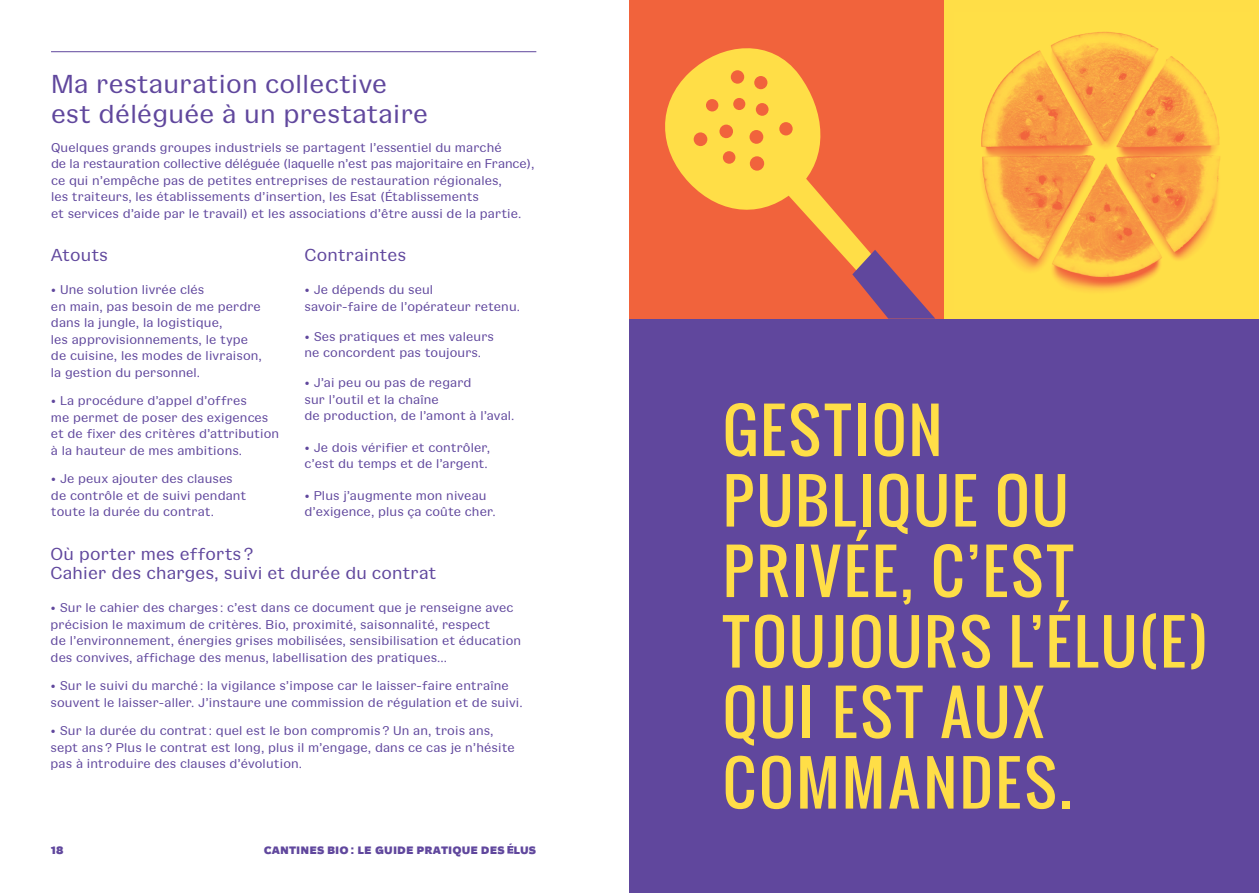
<style>
.page{position:relative;width:1259px;height:893px;background:#fff}
.page>*{position:absolute;margin:0;border:0;box-sizing:border-box;transform-origin:0 0}
.t1{font:60px/70.5px "Oswald";letter-spacing:.045em;color:#ffde47}
.t2{font:27px/30px "Gangster Grotesk";letter-spacing:.01em;color:#60479d}
.t3{font:18px/19.5px "Gangster Grotesk";letter-spacing:.01em;color:#60479d}
.t4{font:13.2px/16.5px "Gangster Grotesk";letter-spacing:.01em;color:#60479d}
.t5{font:800 12px "Saiga 0.2";letter-spacing:.01em;color:#60479d}
.s1{font-family:"Akzidenz Grotesk BQ X Bold Alt";font-weight:400}
</style>
<div class="page">
<hr style="left:51px;top:51px;width:485px;height:1px;background:#60479d">
<div style="left:629px;top:0;width:630px;height:893px;background:#60479d"></div>
<div style="left:629px;top:0;width:315px;height:319px;background:#f1633c"></div>
<svg style="left:665px;top:48px;width:270px;height:271px"></svg>
<div style="left:944px;top:0;width:315px;height:319px;background:#ffde47"></div>
<img style="left:981px;top:31px;width:239px;height:260px">
<svg style="left:507px;top:843px;width:6px;height:10px"></svg>
<h2 class="t2" style="left:51px;top:68px;width:379px">Ma restauration collective est déléguée à un prestataire</h2>
<p class="t4" style="left:51px;top:138px;width:485px">Quelques grands groupes industriels se partagent l’essentiel du marché<br>de la restauration collective déléguée (laquelle n’est pas majoritaire en France), ce qui n’empêche pas de petites entreprises de restauration régionales,<br>les traiteurs, les établissements d’insertion, les Esat (Établissements<br>et services d’aide par le travail) et les associations d’être aussi de la partie.</p>
<h3 class="t3" style="left:51px;top:244px;width:59px">Atouts</h3>
<p class="t4" style="left:51px;top:281px;width:212px">• Une solution livrée clés<br>en main, pas besoin de me perdre dans la jungle, la logistique,<br>les approvisionnements, le type de cuisine, les modes de livraison, la gestion du personnel.</p>
<p class="t4" style="left:51px;top:392px;width:230px">• La procédure d’appel d’offres<br>me permet de poser des exigences et de fixer des critères d’attribution à la hauteur de mes ambitions.</p>
<p class="t4" style="left:51px;top:470px;width:197px">• Je peux ajouter des clauses de contrôle et de suivi pendant toute la durée du contrat.</p>
<h3 class="t3" style="left:304px;top:244px;width:103px">Contraintes</h3>
<p class="t4" style="left:304px;top:281px;width:217px">• Je dépends du seul<br>savoir-faire de l’opérateur retenu.</p>
<p class="t4" style="left:304px;top:327px;width:191px">• Ses pratiques et mes valeurs ne concordent pas toujours.</p>
<p class="t4" style="left:304px;top:374px;width:211px">• J’ai peu ou pas de regard<br>sur l’outil et la chaîne<br>de production, de l’amont à l’aval.</p>
<p class="t4" style="left:304px;top:438px;width:187px">• Je dois vérifier et contrôler, c’est du temps et de l’argent.</p>
<p class="t4" style="left:304px;top:486px;width:193px">• Plus j’augmente mon niveau d’exigence, plus ça coûte cher.</p>
<h3 class="t3" style="left:51px;top:543px;width:387px">Où porter mes efforts ?<br>Cahier des charges, suivi et durée du contrat</h3>
<p class="t4" style="left:51px;top:599px;width:472px">• Sur le cahier des charges : c’est dans ce document que je renseigne avec précision le maximum de critères. Bio, proximité, saisonnalité, respect<br>de l’environnement, énergies grises mobilisées, sensibilisation et éducation des convives, affichage des menus, labellisation des pratiques...</p>
<p class="t4" style="left:51px;top:677px;width:473px">• Sur le suivi du marché : la vigilance s’impose car le laisser-faire entraîne souvent le laisser-aller. J’instaure une commission de régulation et de suivi.</p>
<p class="t4" style="left:51px;top:722px;width:466px">• Sur la durée du contrat : quel est le bon compromis ? Un an, trois ans, sept ans ? Plus le contrat est long, plus il m’engage, dans ce cas je n’hésite pas à introduire des clauses d’évolution.</p>
<p class="t5" style="left:51px;top:845px;width:14px">18</p>
<p class="t5" style="left:264px;top:845px;width:274px">CANTINES BIO<span class="s1">:</span> LE GUIDE PRATIQUE DES LUS</p>
<h1 class="t1" style="left:723px;top:395px;width:487px">GESTION<br>PUBLIQUE OU<br>PRIVÉE, C’EST<br>TOUJOURS L’ÉLU(E)<br>QUI EST AUX<br>COMMANDES.</h1>
</div>
